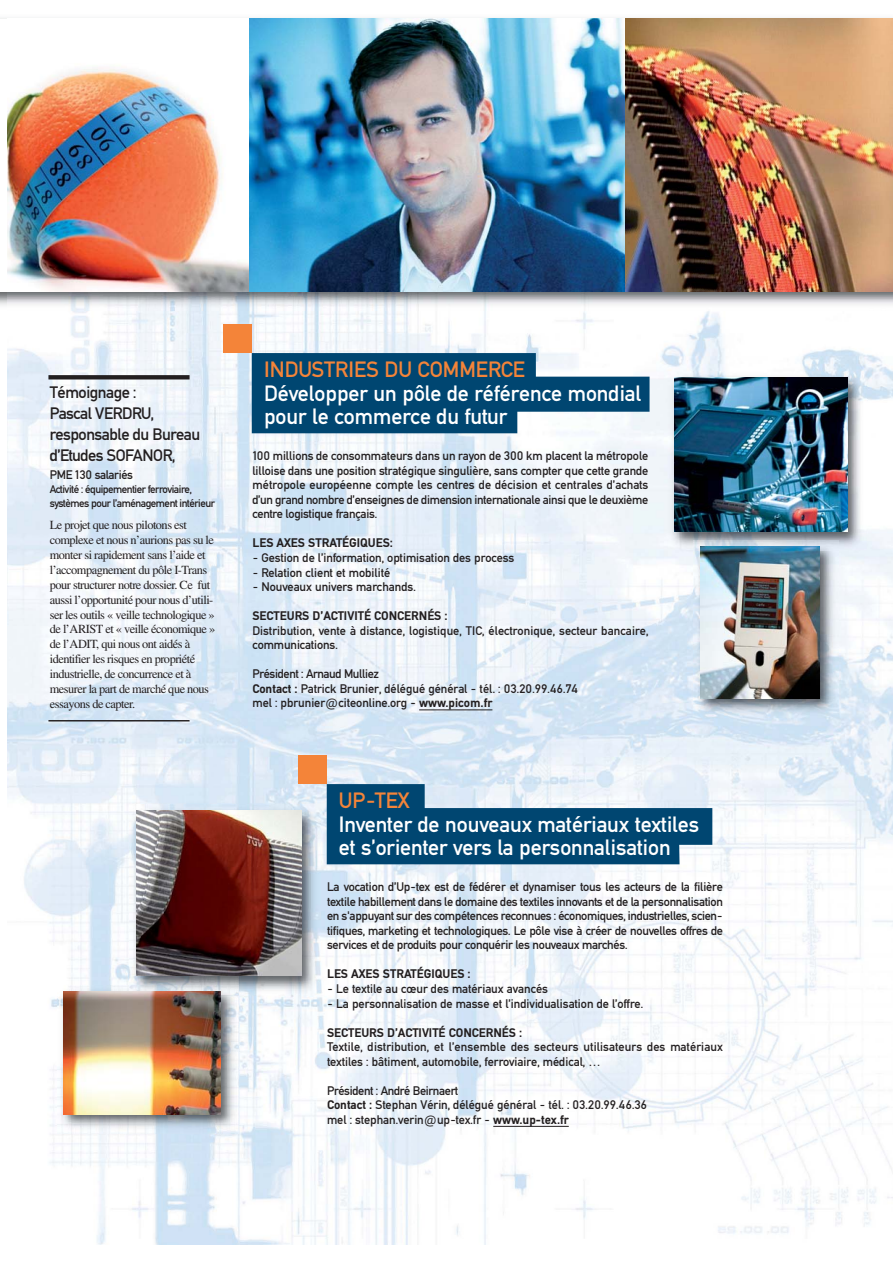
<style>
.page{position:relative;width:893px;height:1263px;background:#fff}
.page>*{position:absolute;margin:0;border:0;box-sizing:border-box;transform-origin:0 0}
.t1{font:23.25px/23.2px "DIN Mittel EF";color:#fff}
.t2{font:23.25px "DIN Mittel EF";color:#f48439}
.t3{font:17.4px/21px "DIN Mittel EF";letter-spacing:-.025em;color:#231f20}
.t4{font:13.05px/14.5px "DIN Mittel EF";color:#231f20}
.t5{font:700 13.05px "DIN Mittel EF";color:#231f20}
.t6{font:13.05px "DIN Mittel EF";letter-spacing:-.025em;color:#231f20}
.t7{font:12.3px/14.9px "Times";letter-spacing:-.04em;color:#231f20}
.t8{font:11.7px/14px "DIN Mittel EF";letter-spacing:-.04em;color:#231f20}
.s1{font-weight:700}
</style>
<div class="page">
<img style="left:7px;top:310px;width:886px;height:934px">
<img style="left:7px;top:291px;width:886px;height:19px">
<svg style="left:48px;top:375px;width:142px;height:4px"></svg>
<hr style="left:48px;top:720px;width:142px;height:1px;background:#231f20">
<svg style="left:252px;top:353px;width:397px;height:80px"></svg>
<hr style="left:419px;top:710px;width:73px;height:1px;background:#231f20">
<svg style="left:327px;top:784px;width:385px;height:80px;background:#386f91"></svg>
<hr style="left:493px;top:1126px;width:76px;height:1px;background:#231f20">
<div style="left:223px;top:324px;width:29px;height:29px;background:#f48439"></div>
<div style="left:298px;top:755px;width:29px;height:29px;background:#f48439"></div>
<img style="left:668px;top:371px;width:199px;height:179px">
<img style="left:674px;top:378px;width:174px;height:153px">
<img style="left:239px;top:804px;width:81px;height:191px">
<img style="left:130px;top:804px;width:109px;height:181px">
<img style="left:137px;top:811px;width:164px;height:165px">
<img style="left:624px;top:19px;width:269px;height:272px">
<img style="left:248px;top:19px;width:376px;height:272px">
<img style="left:7px;top:68px;width:241px;height:223px">
<img style="left:694px;top:540px;width:144px;height:178px">
<img style="left:700px;top:547px;width:119px;height:151px">
<img style="left:57px;top:985px;width:182px;height:148px">
<img style="left:64px;top:992px;width:156px;height:122px">
<h2 class="t3" style="left:50px;top:384px;width:152px">Témoignage :<br>Pascal VERDRU, responsable du Bureau d’Etudes SOFANOR,</h2>
<p class="t6" style="left:50px;top:470px;width:85px">PME 130 salariés</p>
<p class="t8" style="left:50px;top:484px;width:167px">Activité : équipementier ferroviaire, systèmes pour l’aménagement intérieur</p>
<p class="t7" style="left:50px;top:519px;width:167px">Le projet que nous pilotons est complexe et nous n’aurions pas su le monter si rapidement sans l’aide et l’accompagnement du pôle I-Trans pour structurer notre dossier. Ce fut aussi l’opportunité pour nous d’utili&shy;ser les outils « veille technologique » de l’ARIST et « veille économique » de l’ADIT, qui nous ont aidés à identifier les risques en propriété industrielle, de concurrence et à mesurer la part de marché que nous essayons de capter.</p>
<h1 class="t2" style="left:264px;top:362px;width:262px">INDUSTRIES DU COMMERCE</h1>
<h1 class="t1" style="left:264px;top:383px;width:379px">Développer un pôle de référence mondial pour le commerce du futur</h1>
<p class="t4" style="left:252px;top:450px;width:397px;text-align:justify">100 millions de consommateurs dans un rayon de 300 km placent la métropole lilloise dans une position stratégique singulière, sans compter que cette grande métropole européenne compte les centres de décision et centrales d’achats d’un grand nombre d’enseignes de dimension internationale ainsi que le deuxième centre logistique français.</p>
<p class="t5" style="left:252px;top:539px;width:142px">LES AXES STRATÉGIQUES:</p>
<p class="t4" style="left:252px;top:552px;width:264px">- Gestion de l’information, optimisation des process</p>
<p class="t4" style="left:252px;top:566px;width:140px">- Relation client et mobilité</p>
<p class="t4" style="left:252px;top:581px;width:165px">- Nouveaux univers marchands.</p>
<p class="t5" style="left:252px;top:611px;width:197px">SECTEURS D’ACTIVITÉ CONCERNÉS :</p>
<p class="t4" style="left:252px;top:624px;width:397px">Distribution, vente à distance, logistique, TIC, électronique, secteur bancaire, communications.</p>
<p class="t4" style="left:252px;top:668px;width:327px">Président : Arnaud Mulliez<br><span class="s1">Contact :</span> Patrick Brunier, délégué général - tél. : 03.20.99.46.74 mel : pbrunier@citeonline.org - <span class="s1">www.picom.fr</span></p>
<h1 class="t2" style="left:339px;top:793px;width:72px">UP-TEX</h1>
<h1 class="t1" style="left:339px;top:814px;width:362px">Inventer de nouveaux matériaux textiles et s’orienter vers la personnalisation</h1>
<p class="t4" style="left:327px;top:881px;width:397px;text-align:justify">La vocation d’Up-tex est de fédérer et dynamiser tous les acteurs de la filière textile habillement dans le domaine des textiles innovants et de la personnalisation en s'appuyant sur des compétences reconnues : économiques, industrielles, scien&shy;tifiques, marketing et technologiques. Le pôle vise à créer de nouvelles offres de services et de produits pour conquérir les nouveaux marchés.</p>
<p class="t5" style="left:327px;top:970px;width:145px">LES AXES STRATÉGIQUES :</p>
<p class="t4" style="left:327px;top:983px;width:223px">- Le textile au cœur des matériaux avancés</p>
<p class="t4" style="left:327px;top:997px;width:318px">- La personnalisation de masse et l’individualisation de l’offre.</p>
<p class="t5" style="left:327px;top:1028px;width:197px">SECTEURS D’ACTIVITÉ CONCERNÉS :</p>
<p class="t4" style="left:327px;top:1041px;width:397px">Textile, distribution, et l’ensemble des secteurs utilisateurs des matériaux textiles : bâtiment, automobile, ferroviaire, médical, …</p>
<p class="t4" style="left:327px;top:1084px;width:322px">Président : André Beirnaert<br><span class="s1">Contact :</span> Stephan Vérin, délégué général - tél. : 03.20.99.46.36 mel : stephan.verin@up-tex.fr - <span class="s1">www.up-tex.fr</span></p>
</div>
